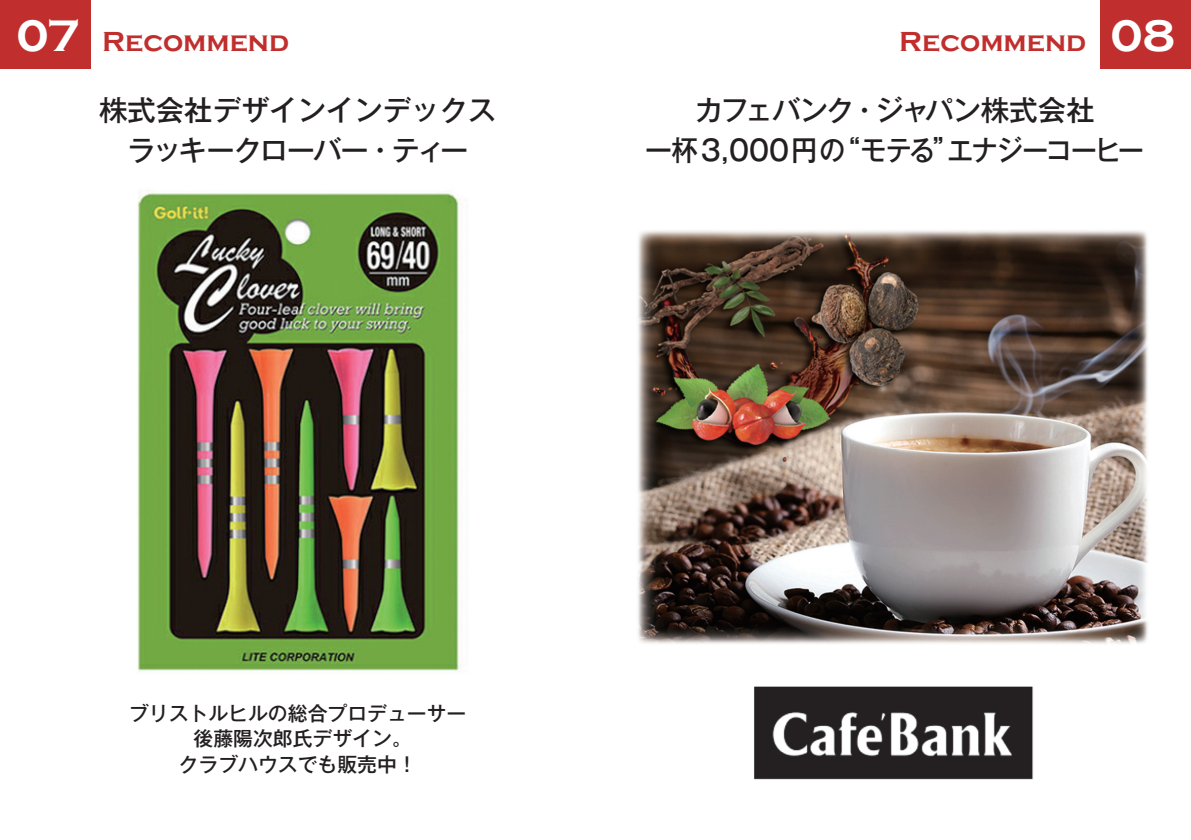
<style>
.page{position:relative;width:1191px;height:840px;background:#fff}
.page>*{position:absolute;margin:0;border:0;box-sizing:border-box;transform-origin:0 0}
.t1{font:500 28.4px/39.6px "Gothic MB101 Pro";letter-spacing:-.025em;color:#231f20;text-align:center}
.t2{font:500 28.4px/39.6px "Gothic MB101 Pro";color:#231f20;text-align:center}
.t3{font:700 28.4px "Copperplate Gothic";color:#c02e2d}
.t4{font:500 19.8px/25.6px "Gothic MB101 Pro";color:#231f20;text-align:center}
.s1{font-size:45.4px;color:#fff}
</style>
<div class="page">
<div style="left:0;top:0;width:91px;height:68px;background:#c02e2d"></div>
<div style="left:1100px;top:0;width:91px;height:68px;background:#c02e2d"></div>
<img style="left:137px;top:190px;width:331px;height:483px">
<img style="left:638px;top:230px;width:510px;height:414px">
<img style="left:754px;top:686px;width:279px;height:93px">
<h1 class="t3" style="left:16px;top:25px;width:274px"><span class="s1">07</span> Recommend</h1>
<h1 class="t3" style="left:899px;top:25px;width:277px">Recommend <span class="s1">08</span></h1>
<h1 class="t2" style="left:99px;top:87px;width:398px">株式会社デザインインデックスラッキークローバー・ティー</h1>
<h1 class="t1" style="left:645px;top:87px;width:500px">カフェバンク・ジャパン株式会社<br>一杯3,000円の“モテる”エナジーコーヒー</h1>
<p class="t4" style="left:129px;top:697px;width:339px">ブリストルヒルの総合プロデューサー後藤陽次郎⽒デザイン。<br>クラブハウスでも販売中！</p>
</div>
